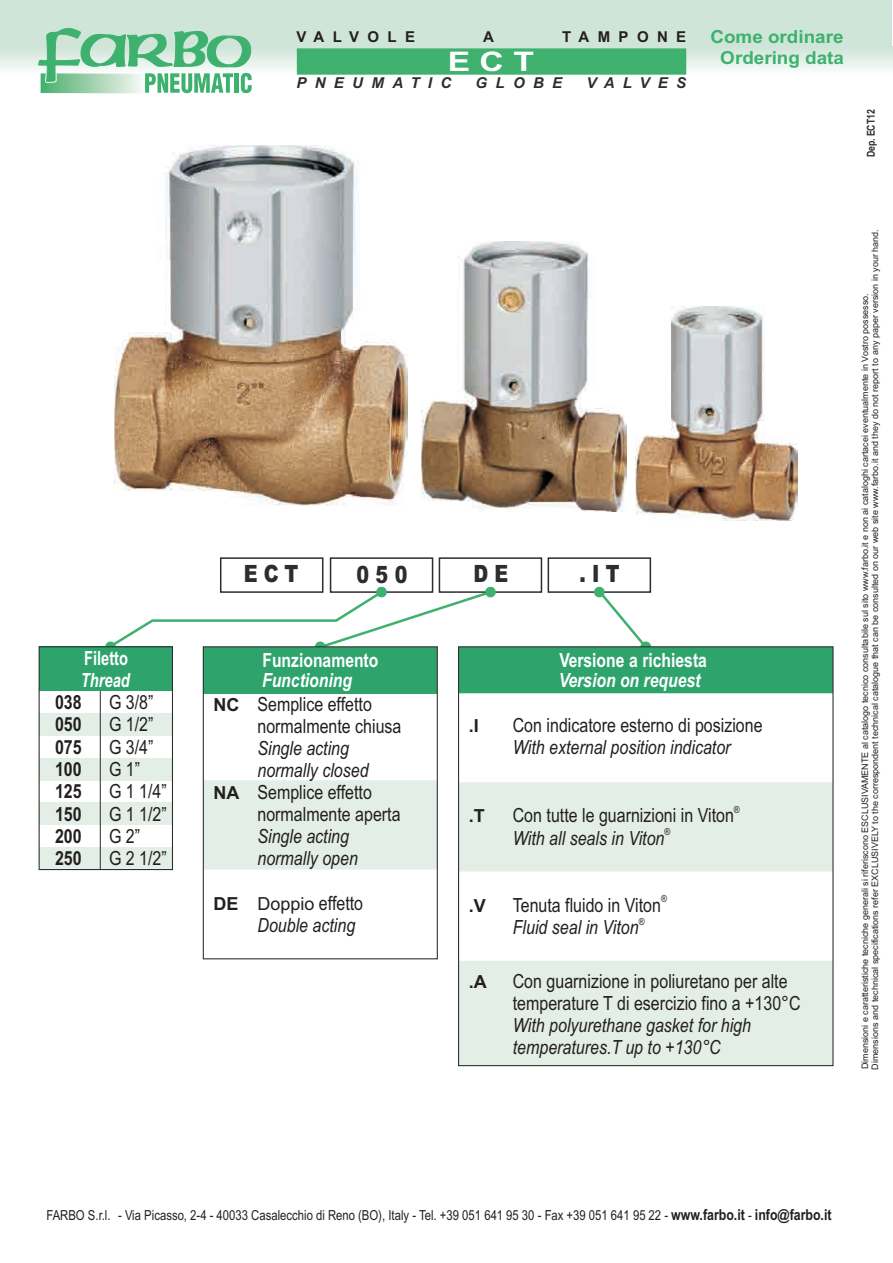
<style>
.page{position:relative;width:893px;height:1263px;background:#fff}
.page>*{position:absolute;margin:0;border:0;box-sizing:border-box;transform-origin:0 0}
.t1{font:700 27px "Arial";color:#fff;scale:1.25 1}
.t2{font:italic 900 23.85px "Arial";color:#2c2d2d;scale:.8 1}
.t3{font:italic 900 23.85px "Arial";color:#2c2d2d;scale:.81 1}
.t4{font:19.5px/22px "Arial Narrow";color:#231f20}
.t5{font:italic 19.5px/21.9px "Arial Narrow";color:#231f20}
.t6{font:700 19.5px "Arial";color:#fff;scale:.81 1}
.t7{font:italic 700 19.5px "Arial";color:#fff;scale:.81 1}
.t8{font:700 19.5px/22.4px "Arial Narrow";color:#231f20}
.t9{font:700 19.5px "Arial";color:#fff;scale:.75 1}
.t10{font:italic 700 19.5px "Arial";color:#fff;scale:.75 1}
.t11{font:700 18px/20.4px "Arial";color:#3eb16f;text-align:center;scale:1.05 1}
.t12{font:700 18px "Arial";color:#231f20}
.t13{font:italic 700 15px "Arial";letter-spacing:.555em;color:#2c2d2d}
.t14{font:700 15px "Arial";letter-spacing:.555em;color:#231f20}
.t15{font:13.8px "Arial Narrow";color:#231f20}
.t16{font:700 10.95px "Arial";letter-spacing:-.015em;color:#2c2d2d;scale:.8 1}
.t17{font:9.75px "Arial Narrow";color:#231f20}
.t18{font:italic 9.75px "Arial Narrow";color:#231f20}
.t19{font:9px/10.1px "Arial";color:#231f20}
.s1{font-family:"Arial";font-weight:700;font-size:18px}
.s2{font-family:"Arial";font-weight:700;font-style:normal;font-size:18px}
.s3{font-family:"Arial";font-style:normal;font-size:18px}
.s4{font-style:normal}
.s5{font-weight:700;font-size:15px}
</style>
<div class="page">
<div style="left:458px;top:782px;width:375px;height:90px;background:#e3eee7"></div>
<div style="left:39px;top:713px;width:133px;height:23px;background:#e3eee7"></div>
<div style="left:39px;top:758px;width:133px;height:22px;background:#e3eee7"></div>
<div style="left:39px;top:803px;width:133px;height:22px;background:#e3eee7"></div>
<div style="left:39px;top:847px;width:133px;height:23px;background:#e3eee7"></div>
<div style="left:1px;top:0;width:891px;height:48px;background:#cfe5d8"></div>
<svg style="left:1px;top:48px;width:891px;height:26px"></svg>
<svg style="left:38px;top:28px;width:215px;height:65px"></svg>
<div style="left:203px;top:647px;width:234px;height:46px;background:#2ea46c"></div>
<div style="left:220px;top:557px;width:103px;height:36px;border:2px solid #2c2d2d"></div>
<div style="left:330px;top:557px;width:103px;height:36px;border:2px solid #2c2d2d"></div>
<div style="left:438px;top:557px;width:104px;height:36px;border:2px solid #2c2d2d"></div>
<div style="left:547px;top:557px;width:104px;height:36px;border:2px solid #2c2d2d"></div>
<svg style="left:593px;top:586px;width:58px;height:60px"></svg>
<div style="left:458px;top:647px;width:375px;height:46px;background:#2ea46c"></div>
<svg style="left:105px;top:586px;width:391px;height:67px"></svg>
<div style="left:39px;top:647px;width:133px;height:44px;background:#2ea46c"></div>
<hr style="left:100px;top:691px;width:1px;height:179px;background:#2c2d2d">
<div style="left:39px;top:646px;width:134px;height:224px;border:1px solid #2c2d2d"></div>
<div style="left:203px;top:780px;width:234px;height:90px;background:#e3eee7"></div>
<div style="left:458px;top:961px;width:375px;height:105px;background:#e3eee7"></div>
<div style="left:458px;top:646px;width:375px;height:420px;border:1px solid #2c2d2d"></div>
<div style="left:297px;top:48px;width:389px;height:27px;background:#3eb16f"></div>
<div style="left:203px;top:646px;width:235px;height:313px;border:1px solid #2c2d2d"></div>
<img style="left:114px;top:145px;width:293px;height:361px">
<img style="left:421px;top:242px;width:205px;height:269px">
<img style="left:635px;top:306px;width:162px;height:215px">
<h3 class="t9" style="left:84px;top:651px;width:60px">Filetto</h3>
<h3 class="t10" style="left:81px;top:673px;width:67px">Thread</h3>
<h3 class="t8" style="left:55px;top:693px;width:28px">038<br>050</h3>
<h3 class="t4" style="left:109px;top:693px;width:46px">G 3/8”</h3>
<h3 class="t4" style="left:109px;top:715px;width:46px">G 1/2”</h3>
<h3 class="t8" style="left:55px;top:737px;width:28px">075</h3>
<h3 class="t4" style="left:109px;top:738px;width:46px">G 3/4”</h3>
<h3 class="t8" style="left:55px;top:760px;width:28px;text-align:justify">100<br>125<br>150</h3>
<h3 class="t4" style="left:109px;top:760px;width:59px">G 1”<br>G 1 1/4”</h3>
<h3 class="t4" style="left:109px;top:827px;width:59px">G 2”<br>G 2 1/2”</h3>
<h3 class="t4" style="left:109px;top:804px;width:59px">G 1 1/2”</h3>
<h3 class="t8" style="left:55px;top:827px;width:28px">200<br>250</h3>
<h3 class="t14" style="left:296px;top:31px;width:120px">VALVOLE</h3>
<h3 class="t14" style="left:483px;top:31px;width:12px">A</h3>
<h3 class="t14" style="left:562px;top:31px;width:125px">TAMPONE</h3>
<h3 class="t13" style="left:296px;top:77px;width:156px">PNEUMATIC</h3>
<h3 class="t13" style="left:475px;top:77px;width:88px">GLOBE</h3>
<h3 class="t13" style="left:586px;top:77px;width:101px">VALVES</h3>
<h1 class="t1" style="left:447px;top:52px;width:71px">E C T</h1>
<h3 class="t11" style="left:710px;top:28px;width:129px">Come ordinare<br>Ordering data</h3>
<p class="t16" style="left:866px;top:157px;width:61px;rotate:-90deg">Dep. ECT12</p>
<h2 class="t3" style="left:244px;top:565px;width:69px">ECT</h2>
<h2 class="t2" style="left:356px;top:565px;width:65px">0 5 0</h2>
<h2 class="t2" style="left:473px;top:565px;width:45px">D E</h2>
<h2 class="t2" style="left:579px;top:565px;width:52px">. I T</h2>
<h3 class="t6" style="left:262px;top:652px;width:145px">Funzionamento</h3>
<h3 class="t7" style="left:262px;top:673px;width:113px">Functioning</h3>
<h3 class="t4" style="left:257px;top:695px;width:145px;text-indent:-44px"><span class="s1">NC</span> Semplice effetto normalmente chiusa</h3>
<h3 class="t5" style="left:257px;top:739px;width:113px">Single acting normally closed</h3>
<h3 class="t4" style="left:257px;top:783px;width:145px;text-indent:-44px"><span class="s1">NA</span> Semplice effetto normalmente aperta</h3>
<h3 class="t5" style="left:257px;top:827px;width:102px">Single acting normally open</h3>
<h3 class="t5" style="left:257px;top:894px;width:107px;text-indent:-44px"><span class="s2">DE</span> <span class="s3">Doppio</span> <span class="s4">effetto<br></span>Double acting</h3>
<h3 class="t6" style="left:559px;top:652px;width:184px">Versione a richiesta</h3>
<h3 class="t7" style="left:558px;top:673px;width:176px">Version on request</h3>
<h3 class="t12" style="left:469px;top:719px;width:12px">.I</h3>
<h3 class="t4" style="left:512px;top:716px;width:251px">Con indicatore esterno di posizione</h3>
<h3 class="t5" style="left:512px;top:738px;width:219px">With external position indicator</h3>
<p class="t17" style="left:734px;top:806px;width:7px">®</p>
<h3 class="t12" style="left:469px;top:809px;width:18px">.T</h3>
<h3 class="t4" style="left:512px;top:806px;width:223px">Con tutte le guarnizioni in Viton</h3>
<h3 class="t5" style="left:512px;top:829px;width:153px">With all seals in Viton</h3>
<p class="t18" style="left:664px;top:828px;width:7px">®</p>
<p class="t17" style="left:661px;top:895px;width:7px">®</p>
<h3 class="t12" style="left:469px;top:899px;width:19px">.V</h3>
<h3 class="t4" style="left:512px;top:896px;width:150px">Tenuta fluido in Viton</h3>
<h3 class="t5" style="left:512px;top:918px;width:127px">Fluid seal in Viton</h3>
<p class="t18" style="left:638px;top:918px;width:7px">®</p>
<h3 class="t12" style="left:469px;top:975px;width:19px">.A</h3>
<h3 class="t4" style="left:512px;top:972px;width:289px">Con guarnizione in poliuretano per alte temperature T di esercizio fino a +130°C</h3>
<h3 class="t5" style="left:512px;top:1016px;width:240px">With polyurethane gasket for high temperatures.T up to +130°C</h3>
<p class="t19" style="left:860px;top:1070px;width:842px;rotate:-90deg">Dimensioni e caratteristiche tecniche generali si riferiscono ESCLUSIVAMENTE al catalogo tecnico consultabile sul sito www.farbo.it e non ai cataloghi cartacei eventualmente in Vostro possesso.<br>Dimensions and technical specifications refer EXCLUSIVELY to the correspondent technical catalogue that can be consulted on our web site www.farbo.it and they do not report to any paper version in your hand.</p>
<h3 class="t15" style="left:46px;top:1210px;width:786px">FARBO S.r.l. - Via Picasso, 2-4 - 40033 Casalecchio di Reno (BO), Italy - Tel. +39 051 641 95 30 - Fax +39 051 641 95 22 - <span class="s5">www.farbo.it</span> - <span class="s5">info@farbo.it</span></h3>
</div>
